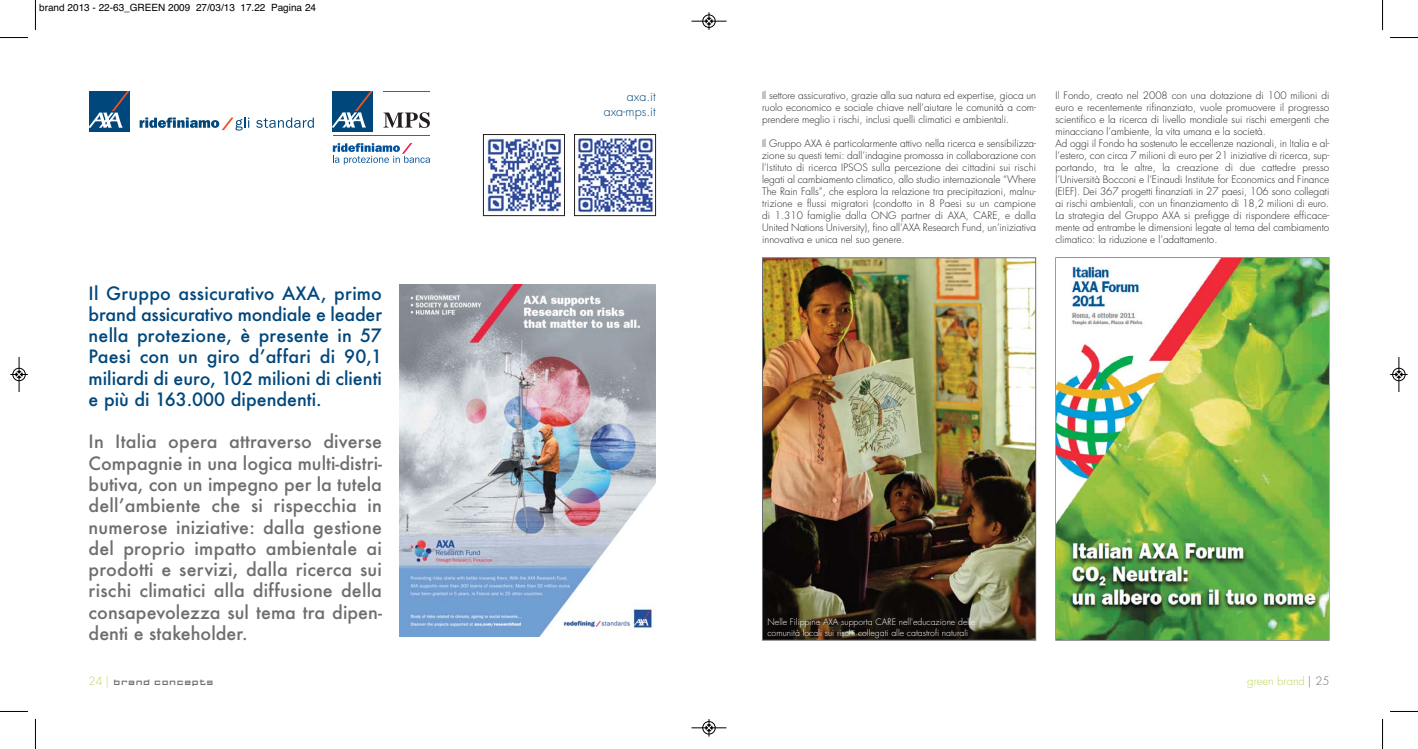
<style>
.page{position:relative;width:1418px;height:749px;background:#fff}
.page>*{position:absolute;margin:0;border:0;box-sizing:border-box;transform-origin:0 0}
.t1{font:500 17.88px/21.2px "Futura";letter-spacing:.005em;color:#6d6e70;text-align:justify}
.t2{font:500 17.88px/21.2px "Futura";color:#00477b;text-align:justify}
.t3{font:300 12.5px/15px "Futura Std";color:#00477b;text-align:right}
.t4{font:300 11.25px "Futura Std";color:#bad75a}
.t5{font:300 10px/12px "Futura Std";color:#231f20;text-align:justify}
.t6{font:10px "Helvetica";color:#000}
.t7{font:300 8.75px/10.5px "Futura Std";color:#fff}
.t8{font:8.12px "FF Gothic One Two";color:#6d6e70}
.s1{font-family:"Futura Std";font-weight:300;font-size:11.25px;color:#bad75a}
.s2{color:#6d6e70}
</style>
<div class="page">
<img style="left:576px;top:136px;width:78px;height:77px">
<div style="left:574px;top:134px;width:82px;height:82px;border:1px solid #231f20"></div>
<img style="left:485px;top:136px;width:77px;height:76px">
<div style="left:483px;top:134px;width:81px;height:82px;border:1px solid #231f20"></div>
<svg style="left:256px;top:118px;width:58px;height:10px"></svg>
<div style="left:89px;top:91px;width:40px;height:41px;background:#00477b"></div>
<svg style="left:89px;top:91px;width:40px;height:37px"></svg>
<svg style="left:140px;top:117px;width:109px;height:13px"></svg>
<hr style="left:333px;top:135px;width:97px;height:1px;background:#ed1846">
<hr style="left:383px;top:91px;width:47px;height:1px;background:#ed1846">
<svg style="left:383px;top:112px;width:47px;height:16px"></svg>
<svg style="left:333px;top:143px;width:97px;height:21px"></svg>
<img style="left:399px;top:285px;width:257px;height:350px">
<img style="left:764px;top:259px;width:270px;height:379px">
<div style="left:762px;top:257px;width:274px;height:383px;border:1px solid #6d6e70"></div>
<div style="left:332px;top:91px;width:40px;height:41px;background:#00477b"></div>
<svg style="left:332px;top:127px;width:34px;height:1px"></svg>
<svg style="left:332px;top:91px;width:41px;height:36px"></svg>
<img style="left:1056px;top:258px;width:272px;height:381px">
<hr style="left:35px;top:0;width:1px;height:30px;background:#000">
<svg style="left:0;top:37px;width:28px;height:1px"></svg>
<hr style="left:1382px;top:0;width:1px;height:30px;background:#000">
<svg style="left:1390px;top:37px;width:27px;height:1px"></svg>
<hr style="left:35px;top:718px;width:1px;height:30px;background:#000">
<svg style="left:0;top:711px;width:28px;height:1px"></svg>
<hr style="left:1382px;top:718px;width:1px;height:30px;background:#000">
<svg style="left:1390px;top:711px;width:27px;height:1px"></svg>
<div style="left:702px;top:14px;width:13px;height:14px;border:1px solid #fff;border-radius:50%"></div>
<hr style="left:691px;top:21px;width:35px;height:1px;background:#000">
<div style="left:702px;top:15px;width:13px;height:13px;border:1px solid #000;border-radius:50%"></div>
<svg style="left:705px;top:12px;width:7px;height:18px"></svg>
<div style="left:702px;top:720px;width:13px;height:14px;border:1px solid #fff;border-radius:50%"></div>
<hr style="left:691px;top:727px;width:35px;height:1px;background:#000">
<div style="left:702px;top:721px;width:13px;height:12px;border:1px solid #000;border-radius:50%"></div>
<svg style="left:705px;top:719px;width:7px;height:17px"></svg>
<div style="left:12px;top:367px;width:14px;height:14px;border:1px solid #fff;border-radius:50%"></div>
<hr style="left:19px;top:357px;width:1px;height:35px;background:#000">
<div style="left:13px;top:368px;width:12px;height:13px;border:1px solid #000;border-radius:50%"></div>
<svg style="left:10px;top:371px;width:18px;height:6px"></svg>
<div style="left:1392px;top:367px;width:13px;height:14px;border:1px solid #fff;border-radius:50%"></div>
<hr style="left:1398px;top:357px;width:1px;height:35px;background:#000">
<div style="left:1392px;top:368px;width:13px;height:13px;border:1px solid #000;border-radius:50%"></div>
<svg style="left:1390px;top:371px;width:17px;height:6px"></svg>
<p class="t6" style="left:39px;top:4px;width:278px">brand 2013 - 22-63_GREEN 2009 27/03/13 17.22 Pagina 24</p>
<h1 class="t2" style="left:89px;top:284px;width:295px">Il Gruppo assicurativo AXA, primo brand assicurativo mondiale e leader nella protezione, è presente in 57<br>Paesi con un giro d’affari di 90,1 miliardi di euro, 102 milioni di clienti e più di 163.000 dipendenti.</h1>
<p class="t1" style="left:89px;top:432px;width:295px">In Italia opera attraverso diverse Compagnie in una logica multi-distri&shy;butiva, con un impegno per la tutela dell’ambiente che si rispecchia in numerose iniziative: dalla gestione del proprio impatto ambientale ai prodotti e servizi, dalla ricerca sui rischi climatici alla diffusione della consapevolezza sul tema tra dipen&shy;denti e stakeholder.</p>
<p class="t8" style="left:89px;top:679px;width:127px"><span class="s1">24 |</span> brand concepts</p>
<p class="t3" style="left:603px;top:90px;width:54px">axa.it axa-mps.it</p>
<p class="t5" style="left:762px;top:90px;width:275px">Il settore assicurativo, grazie alla sua natura ed expertise, gioca un ruolo economico e sociale chiave nell’aiutare le comunità a com&shy;prendere meglio i rischi, inclusi quelli climatici e ambientali.</p>
<p class="t5" style="left:762px;top:138px;width:275px">Il Gruppo AXA è particolarmente attivo nella ricerca e sensibilizza&shy;zione su questi temi: dall’indagine promossa in collaborazione con l’Istituto di ricerca IPSOS sulla percezione dei cittadini sui rischi legati al cambiamento climatico, allo studio internazionale “Where The Rain Falls”, che esplora la relazione tra precipitazioni, malnu&shy;trizione e flussi migratori (condotto in 8 Paesi su un campione di 1.310 famiglie dalla ONG partner di AXA, CARE, e dalla United Nations University), fino all’AXA Research Fund, un’iniziativa innovativa e unica nel suo genere.</p>
<p class="t5" style="left:1055px;top:90px;width:275px;text-align:left">Il Fondo, creato nel 2008 con una dotazione di 100 milioni di euro e recentemente rifinanziato, vuole promuovere il progresso scientifico e la ricerca di livello mondiale sui rischi emergenti che minacciano l’ambiente, la vita umana e la società.<br>Ad oggi il Fondo ha sostenuto le eccellenze nazionali, in Italia e al&shy;l’estero, con circa 7 milioni di euro per 21 iniziative di ricerca, sup&shy;portando, tra le altre, la creazione di due cattedre presso l’Università Bocconi e l’Einaudi Institute for Economics and Finance (EIEF). Dei 367 progetti finanziati in 27 paesi, 106 sono collegati ai rischi ambientali, con un finanziamento di 18,2 milioni di euro.<br>La strategia del Gruppo AXA si prefigge di rispondere efficace&shy;mente ad entrambe le dimensioni legate al tema del cambiamento climatico: la riduzione e l’adattamento.</p>
<p class="t7" style="left:767px;top:617px;width:209px">Nelle Filippine AXA supporta CARE nell'educazione delle comunità locali sui rischi collegati alle catastrofi naturali</p>
<p class="t4" style="left:1247px;top:675px;width:84px">green brand <span class="s2">| 25</span></p>
</div>
